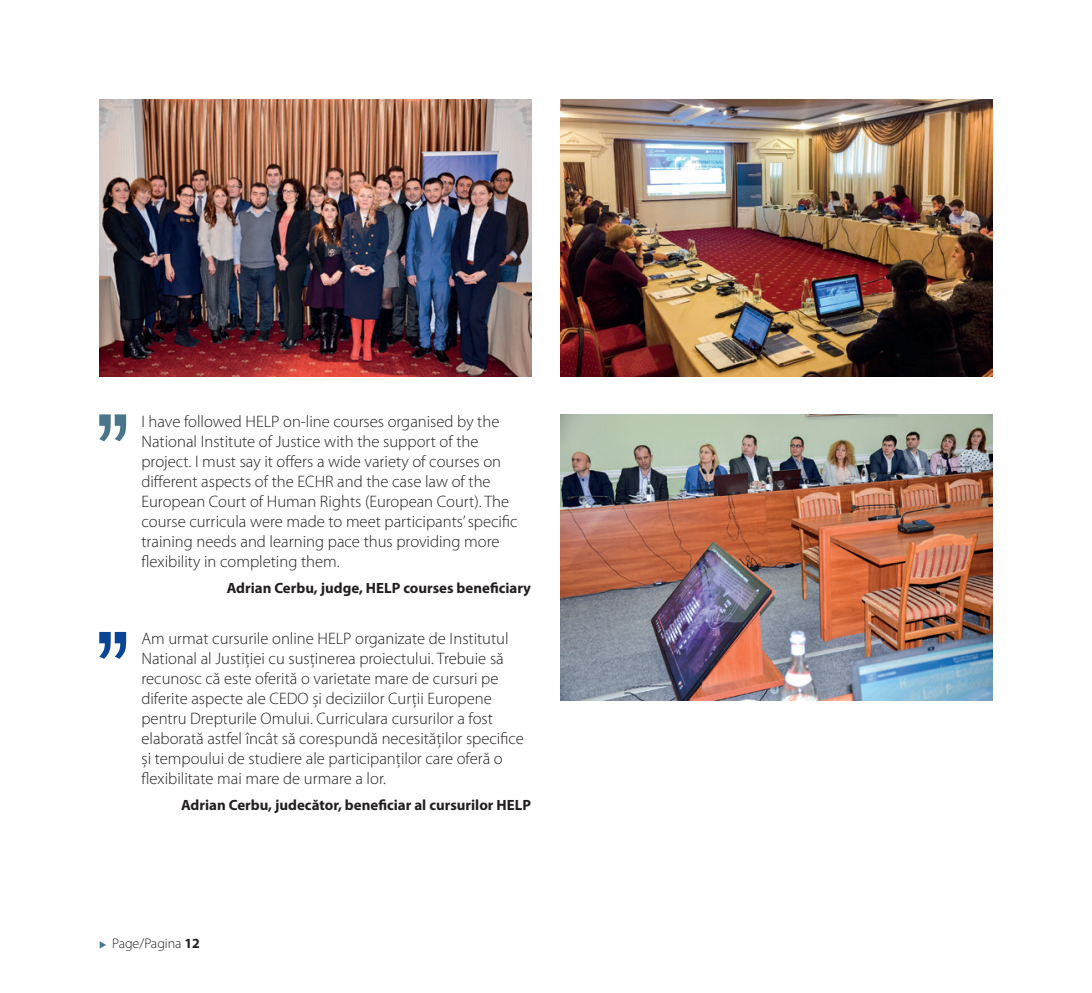
<style>
.page{position:relative;width:1092px;height:993px;background:#fff}
.page>*{position:absolute;margin:0;border:0;box-sizing:border-box;transform-origin:0 0}
.t1{font:300 16.62px/19.9px "Myriad Pro";color:#231f20}
.t2{font:700 14.88px "Myriad Pro";color:#231f20}
.t3{font:300 14px "Myriad Pro";color:#231f20}
.s1{color:#49748a}
.s2{font-weight:700}
</style>
<div class="page">
<img style="left:561px;top:414px;width:431px;height:286px">
<img style="left:561px;top:99px;width:431px;height:277px">
<img style="left:99px;top:99px;width:432px;height:277px">
<svg style="left:99px;top:414px;width:27px;height:27px"></svg>
<svg style="left:99px;top:631px;width:27px;height:27px"></svg>
<p class="t1" style="left:141px;top:411px;width:377px">I have followed HELP on-line courses organised by the National Institute of Justice with the support of the project. I must say it offers a wide variety of courses on different aspects of the ECHR and the case law of the European Court of Human Rights (European Court). The course curricula were made to meet participants’ specific training needs and learning pace thus providing more flexibility in completing them.</p>
<p class="t2" style="left:227px;top:578px;width:306px">Adrian Cerbu, judge, HELP courses beneficiary</p>
<p class="t1" style="left:141px;top:629px;width:384px">Am urmat cursurile online HELP organizate de Institutul National al Justiției cu susținerea proiectului. Trebuie să recunosc că este oferită o varietate mare de cursuri pe diferite aspecte ale CEDO și deciziilor Curții Europene pentru Drepturile Omului. Curriculara cursurilor a fost elaborată astfel încât să corespundă necesităților specifice și tempoului de studiere ale participanților care oferă o flexibilitate mai mare de urmare a lor.</p>
<p class="t2" style="left:181px;top:795px;width:351px">Adrian Cerbu, judecător, beneficiar al cursurilor HELP</p>
<p class="t3" style="left:99px;top:935px;width:102px"><span class="s1">◆</span> Page/Pagina <span class="s2">12</span></p>
</div>
